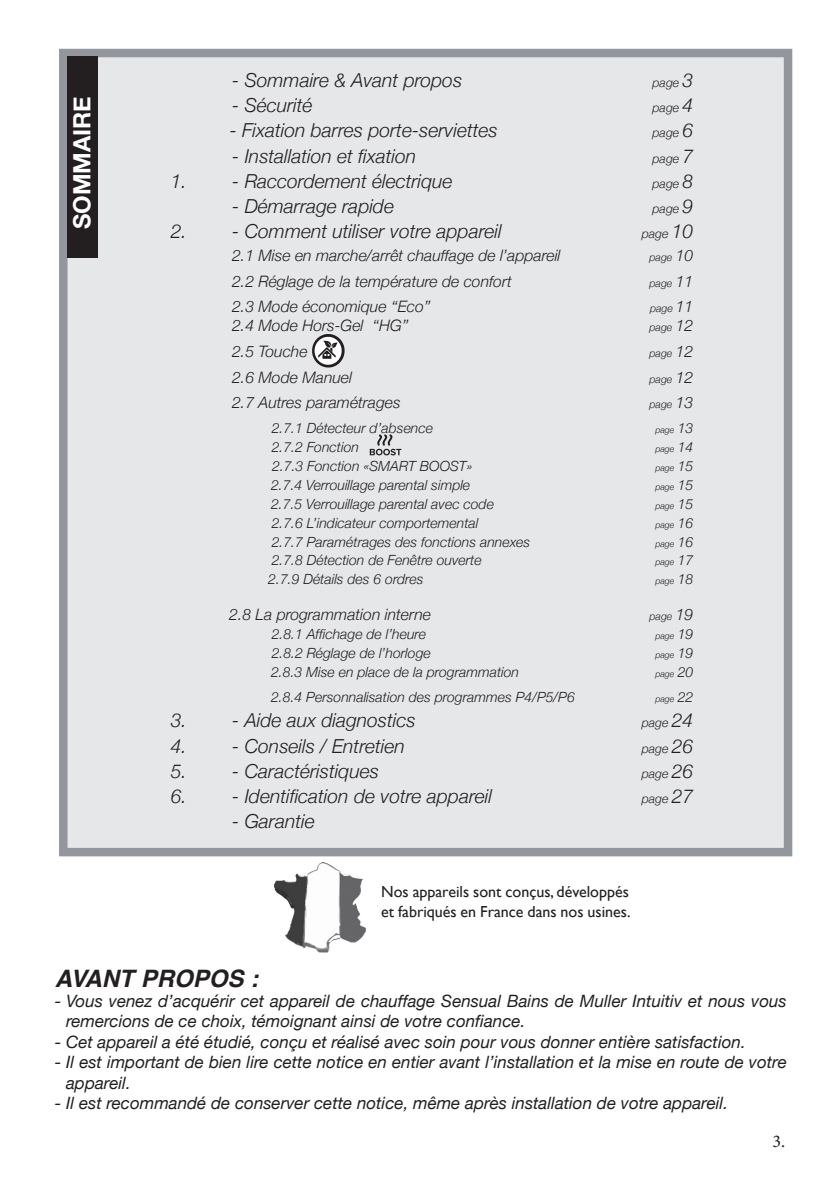
<style>
.page{position:relative;width:840px;height:1191px;background:#fff}
.page>*{position:absolute;margin:0;border:0;box-sizing:border-box;transform-origin:0 0}
.t1{font:italic 700 24px "Helvetica";color:#231f20}
.t2{font:700 23.8px "Helvetica Neue";color:#fff}
.t3{font:italic 300 19.2px "Helvetica Neue";color:#231f20}
.t4{font:18px "Minion Pro";color:#231f20}
.t5{font:italic 17px/20.4px "Helvetica Neue";color:#231f20}
.t6{font:16px/19.2px "Gill Sans";color:#231f20}
.t7{font:italic 300 15.8px "Helvetica Neue";color:#231f20}
.t8{font:italic 300 14px "Helvetica Neue";color:#231f20}
.t9{font:italic 300 12.2px "Helvetica Neue";color:#231f20}
.t10{font:italic 300 10.6px "Helvetica Neue";color:#231f20}
.t11{font:italic 300 8.8px "Helvetica Neue";color:#231f20}
.s1{font-size:19.2px}
.s2{font-size:15.8px}
.s3{font-size:14px}
</style>
<div class="page">
<img style="left:274px;top:862px;width:92px;height:91px">
<div style="left:59px;top:49px;width:732px;height:807px;background:#e6e7e9;border:8px solid #93979d"></div>
<svg style="left:312px;top:334px;width:33px;height:34px"></svg>
<div style="left:67px;top:57px;width:31px;height:201px;background:#231f20"></div>
<svg style="left:369px;top:434px;width:32px;height:21px"></svg>
<h2 class="t2" style="left:67px;top:229px;width:135px;rotate:-90deg">SOMMAIRE</h2>
<p class="t3" style="left:232px;top:69px;width:231px">- Sommaire &amp; Avant propos</p>
<p class="t9" style="left:652px;top:75px;width:42px">page <span class="s1">3</span></p>
<p class="t3" style="left:232px;top:94px;width:82px">- Sécurité</p>
<p class="t9" style="left:652px;top:100px;width:42px">page <span class="s1">4</span></p>
<p class="t3" style="left:230px;top:119px;width:269px">- Fixation barres porte-serviettes</p>
<p class="t9" style="left:652px;top:126px;width:42px">page <span class="s1">6</span></p>
<p class="t3" style="left:232px;top:144px;width:185px">- Installation et fixation</p>
<p class="t9" style="left:652px;top:151px;width:42px">page <span class="s1">7</span></p>
<p class="t3" style="left:171px;top:170px;width:283px">1. - Raccordement électrique</p>
<p class="t9" style="left:652px;top:176px;width:42px">page <span class="s1">8</span></p>
<p class="t3" style="left:232px;top:195px;width:163px">- Démarrage rapide</p>
<p class="t9" style="left:652px;top:201px;width:42px">page <span class="s1">9</span></p>
<p class="t3" style="left:171px;top:220px;width:332px">2. - Comment utiliser votre appareil</p>
<p class="t9" style="left:641px;top:227px;width:53px">page <span class="s1">10</span></p>
<p class="t7" style="left:232px;top:246px;width:329px">2.1 Mise en marche/arrêt chauffage de l’appareil</p>
<p class="t10" style="left:649px;top:251px;width:45px">page <span class="s2">10</span></p>
<p class="t7" style="left:232px;top:272px;width:281px">2.2 Réglage de la température de confort</p>
<p class="t10" style="left:649px;top:276px;width:45px">page <span class="s2">11</span></p>
<p class="t7" style="left:232px;top:297px;width:200px">2.3 Mode économique ‘‘Eco’’</p>
<p class="t10" style="left:649px;top:302px;width:45px">page <span class="s2">11</span></p>
<p class="t7" style="left:232px;top:316px;width:178px">2.4 Mode Hors-Gel ‘‘HG’’</p>
<p class="t10" style="left:649px;top:321px;width:45px">page <span class="s2">12</span></p>
<p class="t7" style="left:232px;top:342px;width:77px">2.5 Touche</p>
<p class="t10" style="left:649px;top:347px;width:45px">page <span class="s2">12</span></p>
<p class="t7" style="left:232px;top:367px;width:121px">2.6 Mode Manuel</p>
<p class="t10" style="left:649px;top:372px;width:45px">page <span class="s2">12</span></p>
<p class="t7" style="left:232px;top:393px;width:170px">2.7 Autres paramétrages</p>
<p class="t10" style="left:649px;top:398px;width:45px">page <span class="s2">13</span></p>
<p class="t8" style="left:271px;top:420px;width:163px">2.7.1 Détecteur d’absence</p>
<p class="t11" style="left:655px;top:424px;width:39px">page <span class="s3">13</span></p>
<p class="t8" style="left:271px;top:438px;width:89px">2.7.2 Fonction</p>
<p class="t11" style="left:655px;top:443px;width:39px">page <span class="s3">14</span></p>
<p class="t8" style="left:272px;top:457px;width:202px">2.7.3 Fonction «SMART BOOST»</p>
<p class="t11" style="left:655px;top:462px;width:39px">page <span class="s3">15</span></p>
<p class="t8" style="left:271px;top:476px;width:200px">2.7.4 Verrouillage parental simple</p>
<p class="t11" style="left:655px;top:481px;width:39px">page <span class="s3">15</span></p>
<p class="t8" style="left:271px;top:495px;width:224px">2.7.5 Verrouillage parental avec code</p>
<p class="t11" style="left:655px;top:500px;width:39px">page <span class="s3">15</span></p>
<p class="t8" style="left:271px;top:514px;width:208px">2.7.6 L’indicateur comportemental</p>
<p class="t11" style="left:655px;top:519px;width:39px">page <span class="s3">16</span></p>
<p class="t8" style="left:271px;top:533px;width:260px">2.7.7 Paramétrages des fonctions annexes</p>
<p class="t11" style="left:655px;top:538px;width:39px">page <span class="s3">16</span></p>
<p class="t8" style="left:271px;top:552px;width:211px">2.7.8 Détection de Fenêtre ouverte</p>
<p class="t11" style="left:655px;top:557px;width:39px">page <span class="s3">17</span></p>
<p class="t8" style="left:268px;top:571px;width:156px">2.7.9 Détails des 6 ordres</p>
<p class="t11" style="left:655px;top:576px;width:39px">page <span class="s3">18</span></p>
<p class="t7" style="left:229px;top:605px;width:203px">2.8 La programmation interne</p>
<p class="t10" style="left:649px;top:610px;width:45px">page <span class="s2">19</span></p>
<p class="t8" style="left:271px;top:626px;width:156px">2.8.1 Affichage de l’heure</p>
<p class="t11" style="left:655px;top:630px;width:39px">page <span class="s3">19</span></p>
<p class="t8" style="left:271px;top:644px;width:160px">2.8.2 Réglage de l’horloge</p>
<p class="t11" style="left:655px;top:649px;width:39px">page <span class="s3">19</span></p>
<p class="t8" style="left:271px;top:663px;width:249px">2.8.3 Mise en place de la programmation</p>
<p class="t11" style="left:655px;top:668px;width:39px">page <span class="s3">20</span></p>
<p class="t8" style="left:271px;top:689px;width:305px">2.8.4 Personnalisation des programmes P4/P5/P6</p>
<p class="t11" style="left:655px;top:694px;width:39px">page <span class="s3">22</span></p>
<p class="t3" style="left:171px;top:709px;width:246px">3. - Aide aux diagnostics</p>
<p class="t9" style="left:641px;top:716px;width:53px">page <span class="s1">24</span></p>
<p class="t3" style="left:171px;top:734px;width:235px">4. - Conseils / Entretien</p>
<p class="t9" style="left:641px;top:741px;width:53px">page <span class="s1">26</span></p>
<p class="t3" style="left:171px;top:759px;width:209px">5. - Caractéristiques</p>
<p class="t9" style="left:641px;top:766px;width:53px">page <span class="s1">26</span></p>
<p class="t3" style="left:171px;top:785px;width:322px">6. - Identification de votre appareil</p>
<p class="t9" style="left:641px;top:791px;width:53px">page <span class="s1">27</span></p>
<p class="t3" style="left:232px;top:810px;width:84px">- Garantie</p>
<p class="t6" style="left:381px;top:882px;width:250px">Nos appareils sont conçus, développés et fabriqués en France dans nos usines.</p>
<h1 class="t1" style="left:55px;top:958px;width:205px">AVANT PROPOS :</h1>
<p class="t5" style="left:66px;top:990px;width:721px;text-indent:-11px">- Vous venez d’acquérir cet appareil de chauffage Sensual Bains de Muller Intuitiv et nous vous remercions de ce choix, témoignant ainsi de votre confiance.</p>
<p class="t5" style="left:55px;top:1031px;width:692px">- Cet appareil a été étudié, conçu et réalisé avec soin pour vous donner entière satisfaction.</p>
<p class="t5" style="left:66px;top:1051px;width:721px;text-indent:-11px">- Il est important de bien lire cette notice en entier avant l’installation et la mise en route de votre appareil.</p>
<p class="t5" style="left:55px;top:1092px;width:674px">- Il est recommandé de conserver cette notice, même après installation de votre appareil.</p>
<p class="t4" style="left:772px;top:1129px;width:14px">3.</p>
</div>
